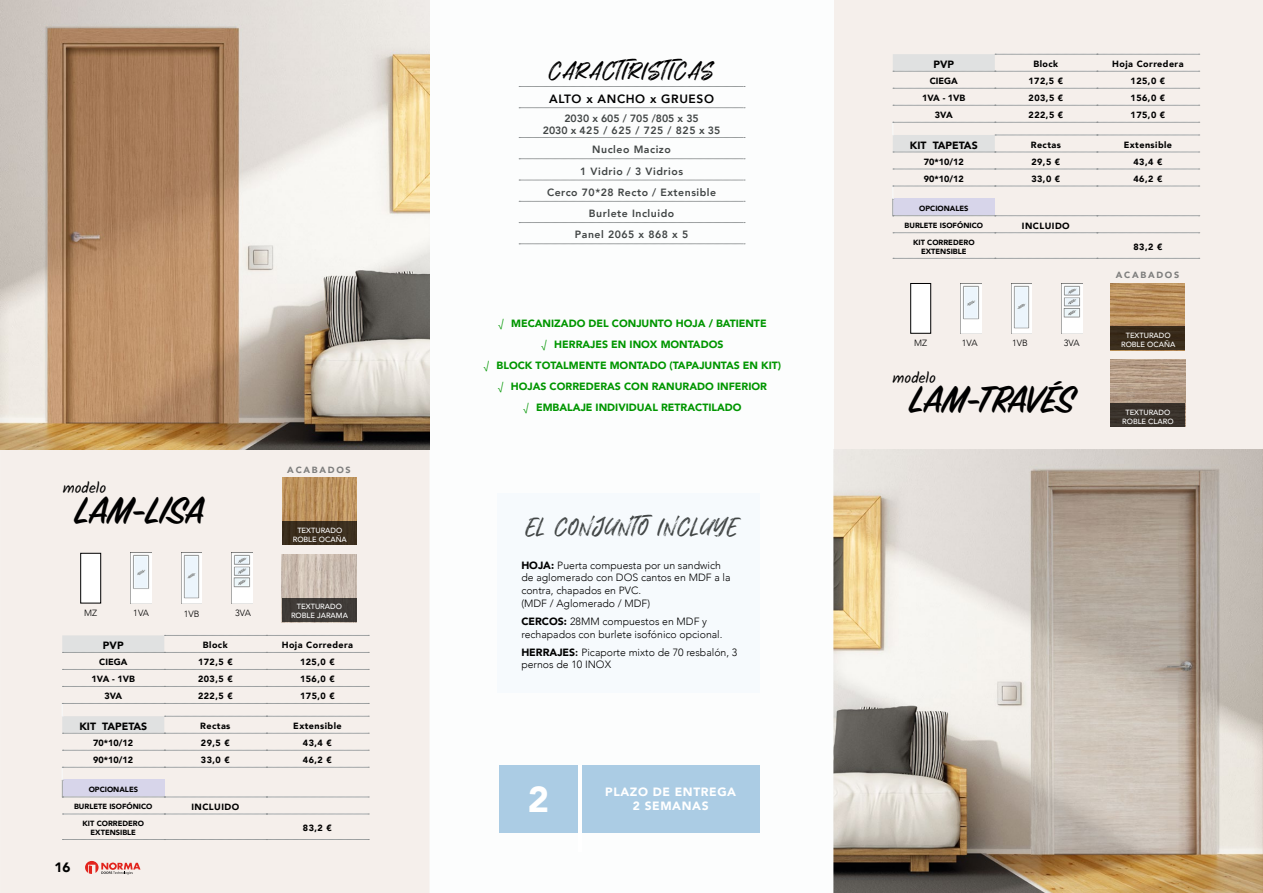
<style>
.page{position:relative;width:1263px;height:893px;background:#fff}
.page>*{position:absolute;margin:0;border:0;box-sizing:border-box;transform-origin:0 0}
.t1{font:600 42px "Sign Painter House Script";letter-spacing:-.02em;color:#000}
.t2{font:900 36px "Avenir";color:#fff}
.t3{font:25.5px "Hiatus";letter-spacing:.05em;color:#414545}
.t4{font:25.5px "Hiatus";letter-spacing:.06em;color:#000}
.t5{font:15px "Kalam";color:#000}
.t6{font:900 13.5px "Avenir";color:#000}
.t7{font:900 12px/14.4px "Avenir";letter-spacing:.05em;color:#fff;text-align:center}
.t8{font:800 12px "Avenir";letter-spacing:.05em;color:#000}
.t9{font:300 10.5px/12.6px "Avenir";color:#000}
.t10{font:900 10.5px/21px "Avenir";color:#009600;text-align:center}
.t11{font:800 10.5px/21.3px "Avenir";letter-spacing:.05em;color:#414545;text-align:center}
.t12{font:800 10.5px/12px "Avenir";color:#414545;text-align:center}
.t13{font:900 10.5px "Avenir";color:#000}
.t14{font:900 9px "Avenir";letter-spacing:.05em;color:#000}
.t15{font:300 9px "Avenir";color:#000}
.t16{font:900 9px "Avenir";letter-spacing:.19em;color:#7e7e7d}
.t17{font:900 7.5px/9px "Avenir";color:#000;text-align:center}
.t18{font:500 7.5px/9px "Avenir";color:#fff;text-align:center}
.s1{font-weight:400}
.s2{font-weight:900}
.s3{font-weight:800}
</style>
<div class="page">
<img style="left:833px;top:449px;width:429px;height:444px">
<div style="left:0;top:449px;width:429px;height:444px;background:#f5efeb"></div>
<div style="left:429px;top:0;width:404px;height:893px;background:#f9fbfb"></div>
<svg style="left:1262px;top:449px;width:1px;height:444px"></svg>
<svg style="left:85px;top:861px;width:55px;height:14px"></svg>
<div style="left:834px;top:0;width:429px;height:449px;background:#f5efeb"></div>
<img style="left:1px;top:0;width:428px;height:449px">
<svg style="left:62px;top:750px;width:307px;height:1px"></svg>
<svg style="left:62px;top:767px;width:307px;height:31px;background:#eae5e6"></svg>
<svg style="left:62px;top:814px;width:307px;height:1px"></svg>
<svg style="left:62px;top:839px;width:307px;height:1px"></svg>
<svg style="left:62px;top:635px;width:307px;height:99px;background:#ede8e5"></svg>
<svg style="left:519px;top:159px;width:226px;height:1px"></svg>
<svg style="left:519px;top:180px;width:226px;height:1px"></svg>
<svg style="left:519px;top:201px;width:226px;height:1px"></svg>
<svg style="left:519px;top:222px;width:226px;height:1px"></svg>
<svg style="left:519px;top:244px;width:226px;height:1px"></svg>
<svg style="left:519px;top:86px;width:226px;height:1px"></svg>
<svg style="left:519px;top:107px;width:226px;height:1px"></svg>
<svg style="left:519px;top:137px;width:226px;height:1px"></svg>
<div style="left:499px;top:765px;width:261px;height:68px;background:#abcce4"></div>
<div style="left:81px;top:553px;width:20px;height:50px;background:#fff"></div>
<div style="left:80px;top:553px;width:21px;height:50px;border:1px solid #000"></div>
<img style="left:131px;top:553px;width:20px;height:50px">
<img style="left:232px;top:553px;width:20px;height:50px">
<img style="left:181px;top:553px;width:21px;height:51px">
<hr style="left:578px;top:765px;width:3px;height:86px;background:#fff">
<svg style="left:893px;top:169px;width:307px;height:1px"></svg>
<svg style="left:892px;top:186px;width:308px;height:31px"></svg>
<svg style="left:893px;top:233px;width:307px;height:1px"></svg>
<svg style="left:893px;top:258px;width:307px;height:1px"></svg>
<svg style="left:892px;top:54px;width:308px;height:99px"></svg>
<img style="left:1110px;top:360px;width:75px;height:67px">
<div style="left:1111px;top:403px;width:74px;height:24px;background:#39312a"></div>
<img style="left:1110px;top:283px;width:75px;height:44px">
<div style="left:1110px;top:327px;width:75px;height:23px;background:#382a1a"></div>
<img style="left:282px;top:478px;width:75px;height:43px">
<div style="left:282px;top:521px;width:75px;height:24px;background:#3b2e1d"></div>
<img style="left:282px;top:555px;width:74px;height:44px">
<div style="left:282px;top:599px;width:74px;height:23px;background:#403c38"></div>
<div style="left:911px;top:283px;width:20px;height:50px;background:#fff"></div>
<div style="left:910px;top:283px;width:21px;height:51px;border:1px solid #000"></div>
<img style="left:961px;top:283px;width:20px;height:51px">
<img style="left:1061px;top:283px;width:21px;height:51px">
<img style="left:1011px;top:283px;width:21px;height:51px">
<h3 class="t5" style="left:63px;top:478px;width:45px">modelo</h3>
<h1 class="t1" style="left:75px;top:485px;width:130px">LAM-LISA</h1>
<p class="t15" style="left:84px;top:608px;width:15px">MZ</p>
<p class="t15" style="left:133px;top:608px;width:17px">1VA</p>
<p class="t15" style="left:184px;top:608px;width:17px">1VB</p>
<p class="t15" style="left:235px;top:608px;width:17px">3VA</p>
<p class="t16" style="left:287px;top:462px;width:65px">ACABADOS</p>
<p class="t18" style="left:293px;top:525px;width:56px">TEXTURADO<br>ROBLE OCAÑA</p>
<p class="t18" style="left:291px;top:601px;width:58px">TEXTURADO<br>ROBLE JARAMA</p>
<p class="t13" style="left:103px;top:636px;width:22px">PVP</p>
<p class="t14" style="left:203px;top:637px;width:26px">Block</p>
<p class="t14" style="left:282px;top:637px;width:73px">Hoja Corredera</p>
<p class="t14" style="left:99px;top:655px;width:30px">CIEGA</p>
<p class="t14" style="left:198px;top:655px;width:36px">172,5 €</p>
<p class="t14" style="left:300px;top:655px;width:36px">125,0 €</p>
<p class="t14" style="left:92px;top:672px;width:45px">1VA - 1VB</p>
<p class="t14" style="left:198px;top:672px;width:36px">203,5 €</p>
<p class="t14" style="left:300px;top:672px;width:36px">156,0 €</p>
<p class="t14" style="left:104px;top:689px;width:19px">3VA</p>
<p class="t14" style="left:198px;top:689px;width:36px">222,5 €</p>
<p class="t14" style="left:300px;top:689px;width:36px">175,0 €</p>
<p class="t13" style="left:79px;top:717px;width:69px">KIT TAPETAS</p>
<p class="t14" style="left:200px;top:718px;width:32px">Rectas</p>
<p class="t14" style="left:293px;top:718px;width:50px">Extensible</p>
<p class="t14" style="left:93px;top:735px;width:41px">70*10/12</p>
<p class="t14" style="left:201px;top:735px;width:30px">29,5 €</p>
<p class="t14" style="left:303px;top:735px;width:30px">43,4 €</p>
<p class="t14" style="left:93px;top:752px;width:41px">90*10/12</p>
<p class="t14" style="left:201px;top:752px;width:30px">33,0 €</p>
<p class="t14" style="left:303px;top:752px;width:30px">46,2 €</p>
<p class="t17" style="left:89px;top:785px;width:51px">OPCIONALES</p>
<p class="t17" style="left:74px;top:802px;width:80px">BURLETE ISOFÓNICO</p>
<p class="t14" style="left:191px;top:799px;width:49px">INCLUIDO</p>
<p class="t17" style="left:83px;top:819px;width:63px">KIT CORREDERO<br>EXTENSIBLE</p>
<p class="t14" style="left:303px;top:820px;width:30px">83,2 €</p>
<h3 class="t6" style="left:54px;top:856px;width:17px">16</h3>
<h3 class="t4" style="left:549px;top:59px;width:166px">CARACTIRISTICAS</h3>
<h3 class="t8" style="left:549px;top:90px;width:166px">ALTO x ANCHO x GRUESO</h3>
<p class="t12" style="left:543px;top:112px;width:179px">2030 x 605 / 705 /805 x 35<br>2030 x 425 / 625 / 725 / 825 x 35</p>
<p class="t11" style="left:547px;top:139px;width:171px">Nucleo Macizo<br>1 Vidrio / 3 Vidrios<br>Cerco 70*28 Recto / Extensible<br>Burlete Incluido<br>Panel 2065 x 868 x 5</p>
<p class="t10" style="left:484px;top:313px;width:299px"><span class="s1">√</span> MECANIZADO DEL CONJUNTO HOJA / BATIENTE<br><span class="s1">√</span> HERRAJES EN INOX MONTADOS<br><span class="s1">√</span> BLOCK TOTALMENTE MONTADO (TAPAJUNTAS EN KIT) <span class="s1">√</span> HOJAS CORREDERAS CON RANURADO INFERIOR<br><span class="s1">√</span> EMBALAJE INDIVIDUAL RETRACTILADO</p>
<h3 class="t3" style="left:526px;top:514px;width:213px">EL CONJUNTO INCLUYE</h3>
<p class="t9" style="left:521px;top:559px;width:211px"><span class="s2">HOJA:</span> Puerta compuesta por un sandwich de aglomerado con DOS cantos en MDF a la contra, chapados en PVC.<br>(MDF / Aglomerado / MDF)</p>
<p class="t9" style="left:521px;top:615px;width:203px"><span class="s2">CERCOS:</span> 28MM compuestos en MDF y rechapados con burlete isofónico opcional.</p>
<p class="t9" style="left:521px;top:647px;width:217px;line-height:12px"><span class="s2">HERRAJES</span><span class="s3">:</span> Picaporte mixto de 70 resbalón, 3 pernos de 10 INOX</p>
<h2 class="t2" style="left:528px;top:769px;width:23px">2</h2>
<h3 class="t7" style="left:605px;top:784px;width:133px">PLAZO DE ENTREGA<br>2 SEMANAS</h3>
<p class="t13" style="left:933px;top:55px;width:22px">PVP</p>
<p class="t14" style="left:1033px;top:56px;width:26px">Block</p>
<p class="t14" style="left:1112px;top:56px;width:73px">Hoja Corredera</p>
<p class="t14" style="left:930px;top:73px;width:30px">CIEGA</p>
<p class="t14" style="left:1028px;top:73px;width:36px">172,5 €</p>
<p class="t14" style="left:1130px;top:73px;width:36px">125,0 €</p>
<p class="t14" style="left:922px;top:90px;width:45px">1VA - 1VB</p>
<p class="t14" style="left:1028px;top:90px;width:36px">203,5 €</p>
<p class="t14" style="left:1130px;top:90px;width:36px">156,0 €</p>
<p class="t14" style="left:935px;top:107px;width:19px">3VA</p>
<p class="t14" style="left:1028px;top:107px;width:36px">222,5 €</p>
<p class="t14" style="left:1130px;top:107px;width:36px">175,0 €</p>
<p class="t13" style="left:910px;top:136px;width:69px">KIT TAPETAS</p>
<p class="t14" style="left:1031px;top:137px;width:32px">Rectas</p>
<p class="t14" style="left:1124px;top:137px;width:50px">Extensible</p>
<p class="t14" style="left:924px;top:154px;width:41px">70*10/12</p>
<p class="t14" style="left:1031px;top:154px;width:30px">29,5 €</p>
<p class="t14" style="left:1133px;top:154px;width:30px">43,4 €</p>
<p class="t14" style="left:924px;top:171px;width:41px">90*10/12</p>
<p class="t14" style="left:1031px;top:171px;width:30px">33,0 €</p>
<p class="t14" style="left:1133px;top:171px;width:30px">46,2 €</p>
<p class="t17" style="left:919px;top:204px;width:51px">OPCIONALES</p>
<p class="t17" style="left:904px;top:221px;width:80px">BURLETE ISOFÓNICO</p>
<p class="t14" style="left:1022px;top:218px;width:49px">INCLUIDO</p>
<p class="t17" style="left:913px;top:237px;width:63px">KIT CORREDERO<br>EXTENSIBLE</p>
<p class="t14" style="left:1133px;top:239px;width:30px">83,2 €</p>
<p class="t15" style="left:914px;top:338px;width:15px">MZ</p>
<p class="t15" style="left:962px;top:338px;width:17px">1VA</p>
<p class="t15" style="left:1012px;top:338px;width:17px">1VB</p>
<p class="t15" style="left:1064px;top:338px;width:17px">3VA</p>
<h3 class="t5" style="left:892px;top:368px;width:45px">modelo</h3>
<h1 class="t1" style="left:909px;top:374px;width:167px">LAM-TRAVÉS</h1>
<p class="t16" style="left:1116px;top:268px;width:65px">ACABADOS</p>
<p class="t18" style="left:1121px;top:330px;width:56px">TEXTURADO<br>ROBLE OCAÑA</p>
<p class="t18" style="left:1122px;top:407px;width:53px">TEXTURADO<br>ROBLE CLARO</p>
</div>
